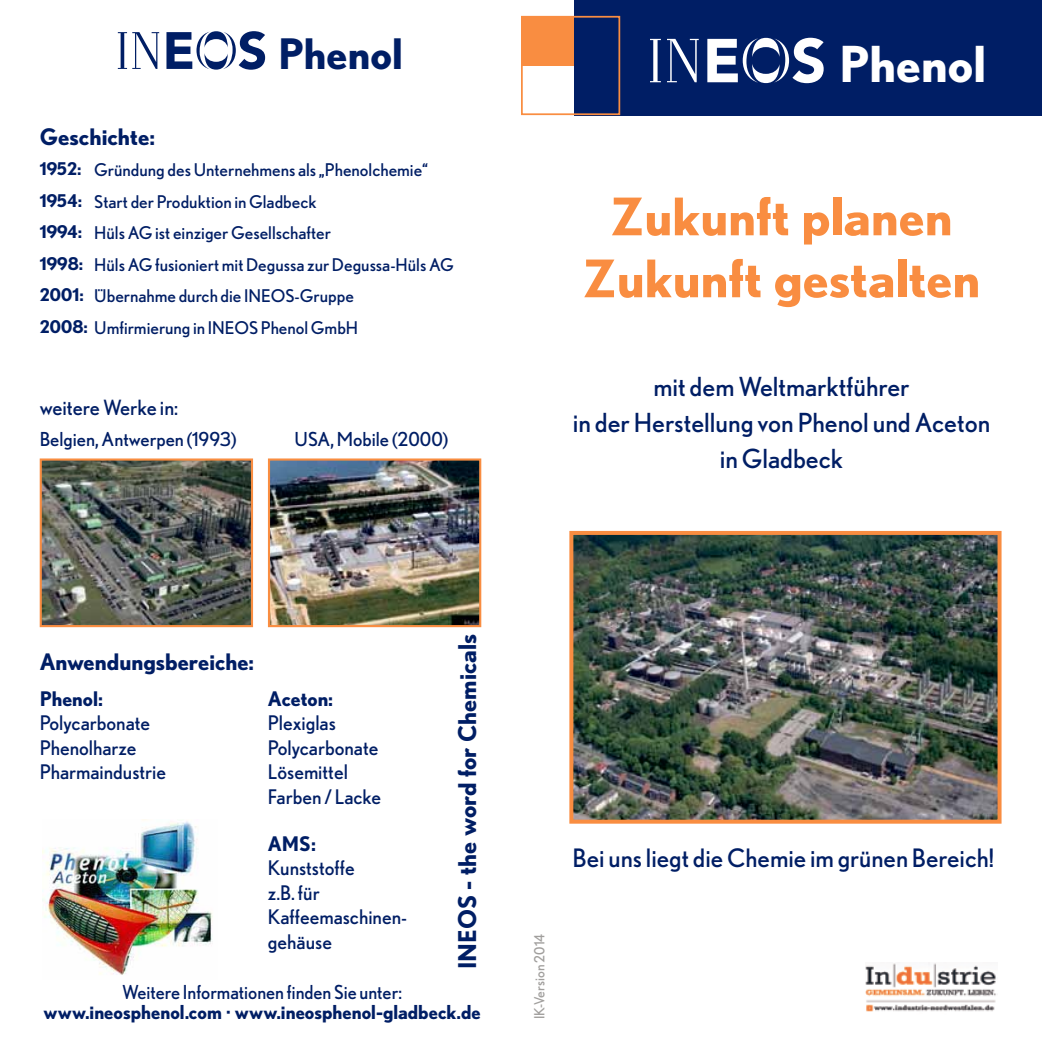
<style>
.page{position:relative;width:1042px;height:1042px;background:#fff}
.page>*{position:absolute;margin:0;border:0;box-sizing:border-box;transform-origin:0 0}
.t1{font:700 51.62px/61.9px "Nobel";color:#f98d41;text-align:center}
.t2{font:700 49.52px "Nobel";color:#fff}
.t3{font:700 42px "Nobel";color:#001e65}
.t4{font:26.25px/35.9px "Nobel";color:#001e65;text-align:center}
.t5{font:25.38px "Nobel";color:#001e65}
.t6{font:700 24.5px "Nobel";color:#001e65}
.t7{font:700 22.75px "Nobel";color:#001e65}
.t8{font:21px "Nobel";color:#001e65}
.t9{font:20.12px/24.5px "Nobel";color:#001e65}
.t10{font:700 20.12px "Nobel";color:#001e65}
.t11{font:700 19.25px "Nobel";color:#001e65;scale:.96 1}
.t12{font:19.25px "Nobel";color:#001e65}
.t13{font:19.25px "Nobel";color:#001e65;scale:.96 1}
.t14{font:17.5px "Nobel";color:#001e65}
.t15{font:700 17.5px/31.5px "Nobel";color:#001e65;text-align:justify}
.t16{font:14px "Nobel";color:#a19f9d}
.s1{font-weight:700}
</style>
<div class="page">
<div style="left:521px;top:16px;width:54px;height:50px;background:#f98d41"></div>
<img style="left:271px;top:461px;width:207px;height:163px">
<div style="left:268px;top:458px;width:213px;height:169px;border:2px solid #f98d41"></div>
<img style="left:43px;top:461px;width:207px;height:163px">
<div style="left:40px;top:458px;width:213px;height:169px;border:2px solid #f98d41"></div>
<img style="left:574px;top:536px;width:422px;height:282px">
<div style="left:569px;top:531px;width:432px;height:292px;border:4px solid #f98d41"></div>
<div style="left:574px;top:0;width:468px;height:115px;background:#001e65"></div>
<div style="left:521px;top:16px;width:99px;height:99px;border:2px solid #f98d41"></div>
<svg style="left:707px;top:38px;width:116px;height:45px"></svg>
<svg style="left:667px;top:39px;width:32px;height:43px"></svg>
<svg style="left:650px;top:39px;width:11px;height:43px"></svg>
<svg style="left:166px;top:31px;width:99px;height:39px"></svg>
<svg style="left:118px;top:32px;width:41px;height:37px"></svg>
<img style="left:866px;top:963px;width:130px;height:49px">
<img style="left:43px;top:819px;width:170px;height:156px">
<h3 class="t3" style="left:278px;top:28px;width:126px">Phenol</h3>
<h3 class="t7" style="left:40px;top:123px;width:117px">Geschichte:</h3>
<p class="t14" style="left:94px;top:160px;width:335px">Gründung des Unternehmens als „Phenolchemie“</p>
<p class="t14" style="left:94px;top:192px;width:224px">Start der Produktion in Gladbeck</p>
<p class="t14" style="left:94px;top:223px;width:238px">Hüls AG ist einziger Gesellschafter</p>
<p class="t14" style="left:94px;top:255px;width:361px">Hüls AG fusioniert mit Degussa zur Degussa-Hüls AG</p>
<p class="t14" style="left:94px;top:286px;width:261px">Übernahme durch die INEOS-Gruppe</p>
<p class="t14" style="left:40px;top:318px;width:320px"><span class="s1">2008:</span> Umfirmierung in INEOS Phenol GmbH</p>
<p class="t15" style="left:40px;top:153px;width:46px">1952:<br>1954:<br>1994:<br>1998:<br>2001:</p>
<p class="t8" style="left:40px;top:395px;width:140px">weitere Werke in:</p>
<p class="t12" style="left:40px;top:428px;width:198px">Belgien, Antwerpen (1993)</p>
<p class="t12" style="left:295px;top:428px;width:155px">USA, Mobile (2000)</p>
<h2 class="t2" style="left:839px;top:34px;width:148px">Phenol</h2>
<h1 class="t1" style="left:583px;top:184px;width:399px">Zukunft planen<br>Zukunft gestalten</h1>
<h3 class="t4" style="left:573px;top:368px;width:419px">mit dem Weltmarktführer<br>in der Herstellung von Phenol und Aceton in Gladbeck</h3>
<h3 class="t6" style="left:453px;top:969px;width:336px;rotate:-90deg">INEOS - the word for Chemicals</h3>
<h3 class="t7" style="left:40px;top:648px;width:216px">Anwendungsbereiche:</h3>
<p class="t10" style="left:268px;top:686px;width:67px">Aceton:</p>
<p class="t9" style="left:268px;top:710px;width:115px">Plexiglas<br>Polycarbonate<br>Lösemittel<br>Farben / Lacke</p>
<p class="t10" style="left:268px;top:831px;width:49px">AMS:</p>
<p class="t9" style="left:268px;top:855px;width:141px">Kunststoffe<br>z.B. für<br>Kaffeemaschinen&shy;gehäuse</p>
<p class="t13" style="left:122px;top:981px;width:293px">Weitere Informationen finden Sie unter:</p>
<p class="t11" style="left:44px;top:1000px;width:457px">www.ineosphenol.com · www.ineosphenol-gladbeck.de</p>
<p class="t10" style="left:40px;top:686px;width:65px">Phenol:</p>
<p class="t9" style="left:40px;top:710px;width:128px">Polycarbonate<br>Phenolharze<br>Pharmaindustrie</p>
<p class="t16" style="left:531px;top:1019px;width:87px;rotate:-90deg">IK-Version 2014</p>
<h3 class="t5" style="left:573px;top:843px;width:423px">Bei uns liegt die Chemie im grünen Bereich!</h3>
</div>
